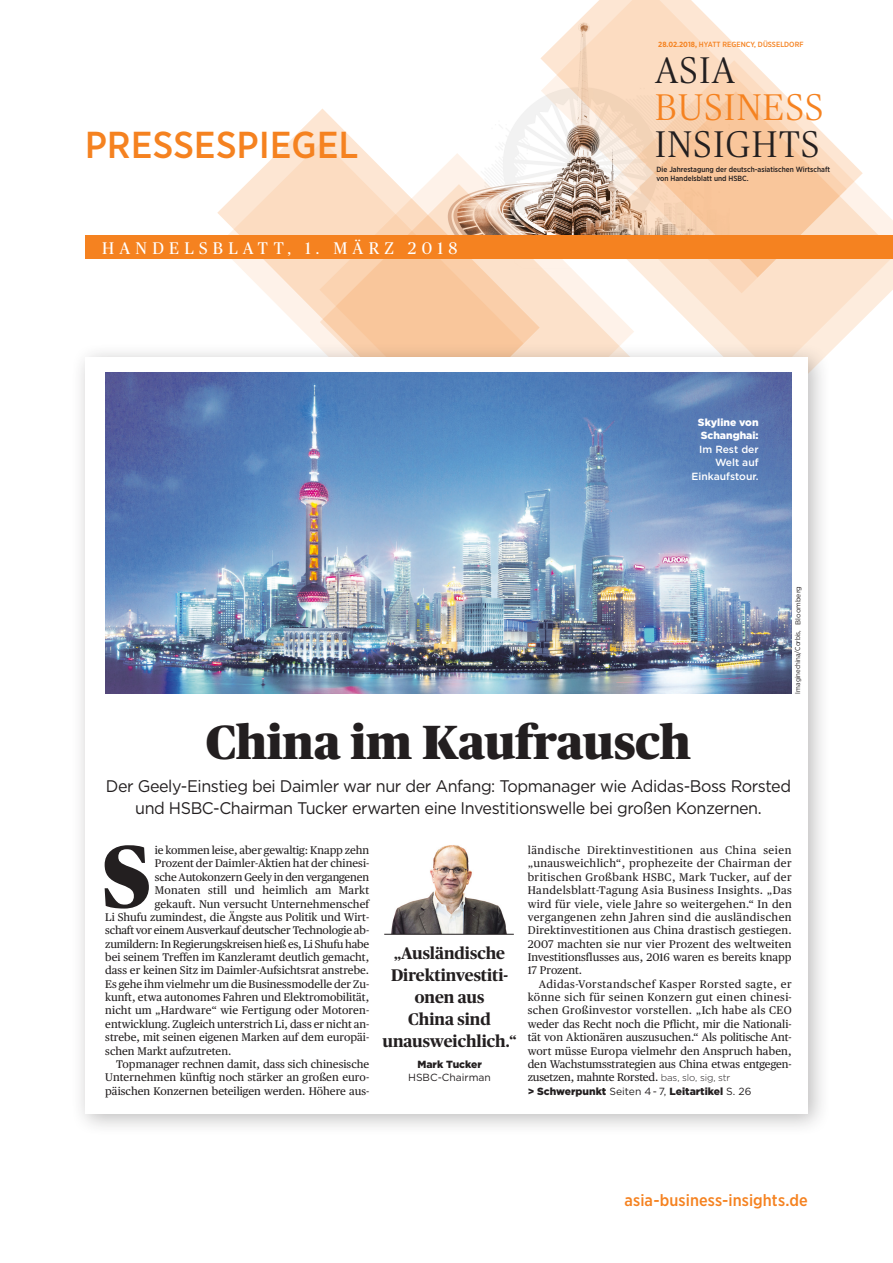
<style>
.page{position:relative;width:893px;height:1263px;background:#fff}
.page>*{position:absolute;margin:0;border:0;box-sizing:border-box;transform-origin:0 0}
.t1{font:900 88.35px "Publico";color:#231f20}
.t2{font:900 47.85px "Publico";color:#231f20}
.t3{font:500 37.5px "Gotham Narrow";letter-spacing:.01em;color:#f58220}
.t4{font:300 37.05px "Publico";letter-spacing:.045em;color:#231f20}
.t5{font:300 37.05px "Publico";letter-spacing:.045em;color:#f58220}
.t6{font:16.8px/22px "Gotham";letter-spacing:-.025em;color:#231f20;text-align:center;scale:.96 1}
.t7{font:700 16.8px/22px "Publico";color:#231f20;text-align:center}
.t8{font:16.8px "Publico";letter-spacing:.315em;color:#fff}
.t9{font:500 16.5px "Gotham Narrow";letter-spacing:.01em;color:#f58220}
.t10{font:15.45px "Gotham";letter-spacing:-.015em;color:#fff}
.t11{font:11.1px/13.4px "Publico Text";color:#231f20;text-align:justify}
.t12{font:11.1px "Publico Text";letter-spacing:-.02em;color:#231f20}
.t13{font:11.1px "Publico Text";letter-spacing:.02em;color:#231f20}
.t14{font:900 10.35px "Gotham";color:#231f20}
.t15{font:500 10.35px/13.4px "Gotham";color:#fff;text-align:right}
.t16{font:900 10.35px/13.4px "Gotham";color:#fff}
.t17{font:10.35px "Gotham";color:#231f20}
.t18{font:500 7.5px/9px "Gotham Narrow";color:#231f20}
.t19{font:500 7.5px "Gotham Narrow";color:#f58220}
.t20{font:7.05px "Gotham Narrow";color:#231f20}
.t21{font:7.05px "Gotham";color:#231f20}
.s1{font-weight:700}
.s2{font-family:"Gotham";font-weight:300;font-size:9.75px}
.s3{font-weight:400}
</style>
<div class="page">
<svg style="left:217px;top:109px;width:149px;height:233px"></svg>
<svg style="left:319px;top:153px;width:277px;height:189px;background:#fbd7ba"></svg>
<img style="left:446px;top:99px;width:94px;height:137px">
<svg style="left:515px;top:259px;width:25px;height:10px"></svg>
<svg style="left:540px;top:0;width:210px;height:277px"></svg>
<svg style="left:596px;top:60px;width:297px;height:291px"></svg>
<div style="left:85px;top:236px;width:808px;height:23px;background:#f58220"></div>
<div style="left:70px;top:342px;width:761px;height:795px;background:#231f20;opacity:.3"></div>
<div style="left:85px;top:357px;width:723px;height:757px;background:#fff"></div>
<img style="left:105px;top:373px;width:687px;height:320px">
<img style="left:385px;top:845px;width:129px;height:89px">
<hr style="left:384px;top:934px;width:130px;height:1px;background:#231f20">
<h3 class="t3" style="left:85px;top:121px;width:275px">Pressespiegel</h3>
<h3 class="t8" style="left:102px;top:239px;width:357px">HANDELSBLATT, 1. MÄRZ 2018</h3>
<h3 class="t10" style="left:116px;top:243px;width:241px">Der Entwurf des Brexit-Vertrags</h3>
<p class="t19" style="left:658px;top:39px;width:147px"><span class="s1">28.02.2018,</span> Hyatt Regency, Düsseldorf</p>
<h3 class="t4" style="left:655px;top:50px;width:82px">ASIA</h3>
<h3 class="t5" style="left:655px;top:87px;width:170px">BUSINESS</h3>
<h3 class="t4" style="left:655px;top:124px;width:166px">INSIGHTS</h3>
<p class="t18" style="left:657px;top:164px;width:175px">Die Jahrestagung der deutsch-asiatischen Wirtschaft von Handelsblatt und HSBC.</p>
<p class="t16" style="left:698px;top:416px;width:62px">Skyline von<br>Schanghai:</p>
<p class="t15" style="left:691px;top:442px;width:69px">Im Rest der<br>Welt auf<br>Einkaufstour.</p>
<p class="t21" style="left:793px;top:625px;width:40px;rotate:-90deg">Bloomberg</p>
<p class="t20" style="left:793px;top:693px;width:65px;rotate:-90deg">Imaginechina/Corbis,</p>
<h2 class="t2" style="left:206px;top:715px;width:487px">China im Kaufrausch</h2>
<h3 class="t6" style="left:106px;top:775px;width:715px">Der Geely-Einstieg bei Daimler war nur der Anfang: Topmanager wie Adidas-Boss Rorsted und HSBC-Chairman Tucker erwarten eine Investitionswelle bei großen Konzernen.</h3>
<h1 class="t1" style="left:103px;top:827px;width:49px">S</h1>
<p class="t11" style="left:155px;top:843px;width:216px">ie kommen leise, aber gewaltig: Knapp zehn</p>
<p class="t11" style="left:155px;top:856px;width:216px">Prozent der Daimler-Aktien hat der chinesi-</p>
<p class="t11" style="left:155px;top:869px;width:216px">sche Autokonzern Geely in den vergangenen</p>
<p class="t13" style="left:155px;top:882px;width:216px">Monaten still und heimlich am Markt</p>
<p class="t11" style="left:155px;top:896px;width:216px">gekauft. Nun versucht Unternehmenschef</p>
<p class="t11" style="left:105px;top:910px;width:265px">Li Shufu zumindest, die Ängste aus Politik und Wirt-</p>
<p class="t12" style="left:105px;top:922px;width:265px">schaft vor einem Ausverkauf deutscher Technologie ab-</p>
<p class="t11" style="left:105px;top:936px;width:266px">zumildern: In Regierungskreisen hieß es, Li Shufu habe</p>
<p class="t11" style="left:105px;top:950px;width:265px">bei seinem Treffen im Kanzleramt deutlich gemacht,</p>
<p class="t11" style="left:105px;top:963px;width:265px">dass er keinen Sitz im Daimler-Aufsichtsrat anstrebe.</p>
<p class="t11" style="left:105px;top:976px;width:265px">Es gehe ihm vielmehr um die Businessmodelle der Zu-</p>
<p class="t11" style="left:105px;top:990px;width:265px">kunft, etwa autonomes Fahren und Elektromobilität,</p>
<p class="t11" style="left:105px;top:1003px;width:265px">nicht um „Hardware“ wie Fertigung oder Motoren -</p>
<p class="t11" style="left:105px;top:1017px;width:266px">entwicklung. Zugleich unterstrich Li, dass er nicht an-</p>
<p class="t11" style="left:105px;top:1030px;width:265px">strebe, mit seinen eigenen Marken auf dem europäi-</p>
<p class="t11" style="left:105px;top:1043px;width:128px">schen Markt aufzutreten.</p>
<p class="t11" style="left:116px;top:1057px;width:254px">Topmanager rechnen damit, dass sich chinesische</p>
<p class="t11" style="left:105px;top:1070px;width:265px">Unternehmen künftig noch stärker an großen euro-</p>
<p class="t11" style="left:105px;top:1083px;width:265px">päischen Konzernen beteiligen werden. Höhere aus-</p>
<h3 class="t7" style="left:382px;top:942px;width:136px">„Ausländische<br>Direktinvestiti - onen aus<br>China sind unausweichlich.“</h3>
<p class="t14" style="left:417px;top:1057px;width:66px">Mark Tucker</p>
<p class="t17" style="left:408px;top:1071px;width:84px">HSBC-Chairman</p>
<p class="t11" style="left:528px;top:843px;width:266px">ländische Direktinvestitionen aus China seien „unausweichlich“, prophezeite der Chairman der britischen Großbank HSBC, Mark Tucker, auf der Handelsblatt-Tagung Asia Business Insights. „Das wird für viele, viele Jahre so weitergehen.“ In den vergangenen zehn Jahren sind die ausländischen Direktinvestitionen aus China drastisch gestiegen.<br>2007 machten sie nur vier Prozent des weltweiten Investitionsflusses aus, 2016 waren es bereits knapp 17 Prozent.</p>
<p class="t11" style="left:528px;top:976px;width:266px;text-indent:11px">Adidas-Vorstandschef Kasper Rorsted sagte, er könne sich für seinen Konzern gut einen chinesi&shy;schen Großinvestor vorstellen. „Ich habe als CEO weder das Recht noch die Pflicht, mir die Nationali&shy;tät von Aktionären auszusuchen.“ Als politische Ant&shy;wort müsse Europa vielmehr den Anspruch haben, den Wachstumsstrategien aus China etwas entgegen&shy;zusetzen, mahnte Rorsted. <span class="s2">bas, slo, sig, str</span></p>
<p class="t14" style="left:528px;top:1084px;width:225px">&gt; Schwerpunkt <span class="s3">Seiten 4 - 7,</span> Leitartikel <span class="s3">S. 26</span></p>
<h3 class="t9" style="left:625px;top:1190px;width:185px">asia-business-insights.de</h3>
</div>
